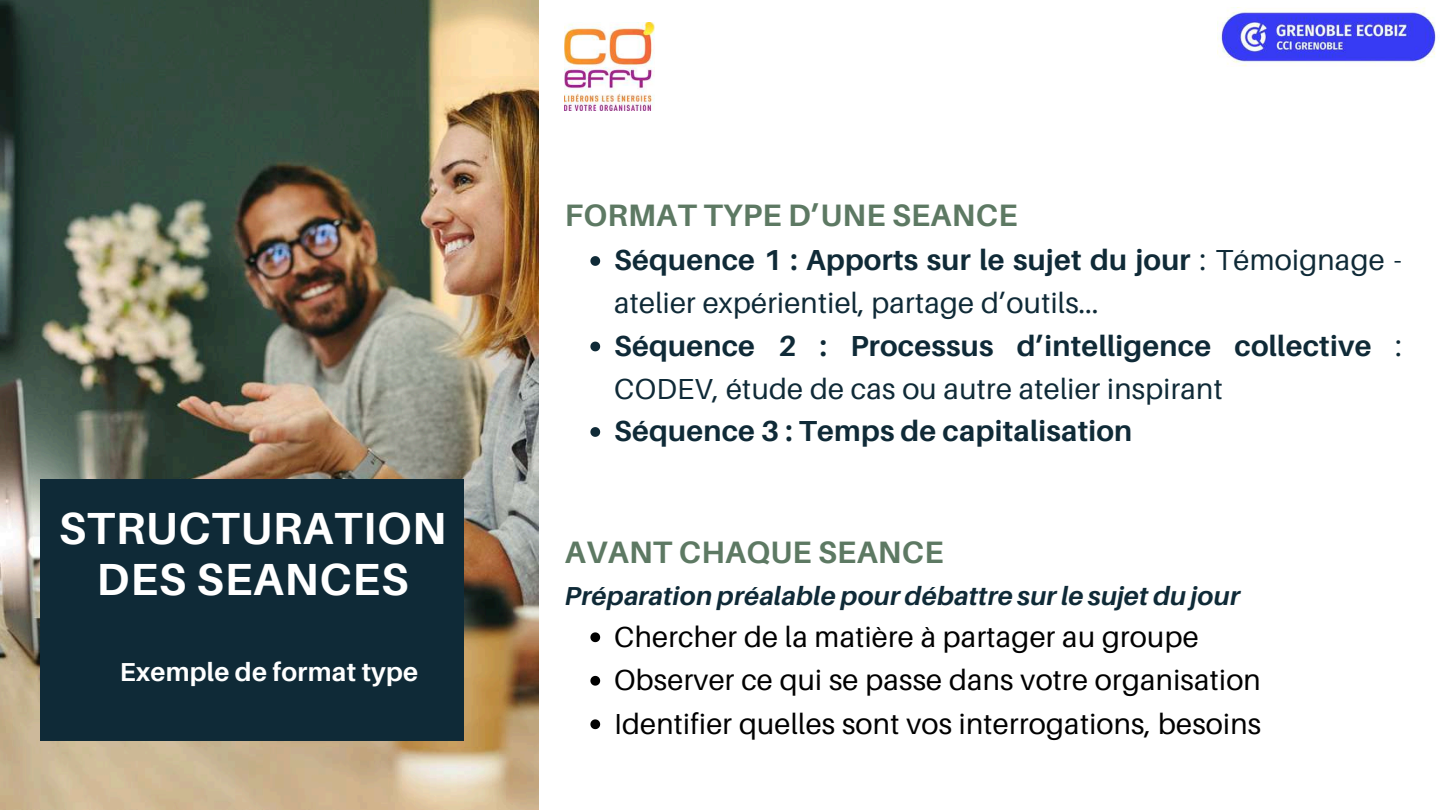
<style>
.page{position:relative;width:1440px;height:810px;background:#fff}
.page>*{position:absolute;margin:0;border:0;box-sizing:border-box;transform-origin:0 0}
.t1{font:700 45px/51px "Aileron";letter-spacing:.02em;color:#fff;text-align:center}
.t2{font:700 31px "Aileron";letter-spacing:.01em;color:#5d7963}
.t3{font:29px/42.8px "Aileron";letter-spacing:.01em;color:#0f2a37}
.t4{font:29px/43.5px "Aileron";letter-spacing:.01em;color:#000}
.t5{font:700 29px "Aileron";letter-spacing:.01em;color:#0f2a37}
.t6{font:italic 700 26px "Aileron";letter-spacing:.01em;color:#0f2a37}
.t7{font:700 26px "Aileron";letter-spacing:.01em;color:#fff}
.s1{font-weight:700}
</style>
<div class="page">
<img style="left:0;top:0;width:538px;height:810px">
<div style="left:41px;top:480px;width:423px;height:261px;background:#0f2a37"></div>
<img style="left:1218px;top:8px;width:218px;height:58px">
<img style="left:565px;top:22px;width:89px;height:88px">
<svg style="left:590px;top:256px;width:10px;height:10px"></svg>
<svg style="left:590px;top:342px;width:10px;height:9px"></svg>
<svg style="left:590px;top:427px;width:10px;height:10px"></svg>
<svg style="left:590px;top:632px;width:10px;height:10px"></svg>
<svg style="left:590px;top:676px;width:10px;height:10px"></svg>
<svg style="left:590px;top:719px;width:10px;height:10px"></svg>
<h1 class="t1" style="left:59px;top:502px;width:389px">STRUCTURATION<br>DES SEANCES</h1>
<p class="t7" style="left:120px;top:656px;width:300px">Exemple de format type</p>
<p class="t2" style="left:565px;top:196px;width:454px">FORMAT TYPE D’UNE SEANCE</p>
<p class="t3" style="left:614px;top:238px;width:789px"><span class="s1">Séquence 1 : Apports sur le sujet du jour</span> : Témoignage - atelier expérientiel, partage d’outils...<br><span class="s1">Séquence 2 : Processus d’intelligence collective</span> :<br>CODEV, étude de cas ou autre atelier inspirant</p>
<p class="t5" style="left:614px;top:413px;width:520px">Séquence 3 : Temps de capitalisation</p>
<p class="t2" style="left:565px;top:533px;width:380px">AVANT CHAQUE SEANCE</p>
<p class="t6" style="left:565px;top:579px;width:676px">Préparation préalable pour débattre sur le sujet du jour</p>
<p class="t4" style="left:614px;top:614px;width:648px">Chercher de la matière à partager au groupe<br>Observer ce qui se passe dans votre organisation<br>Identifier quelles sont vos interrogations, besoins</p>
</div>
